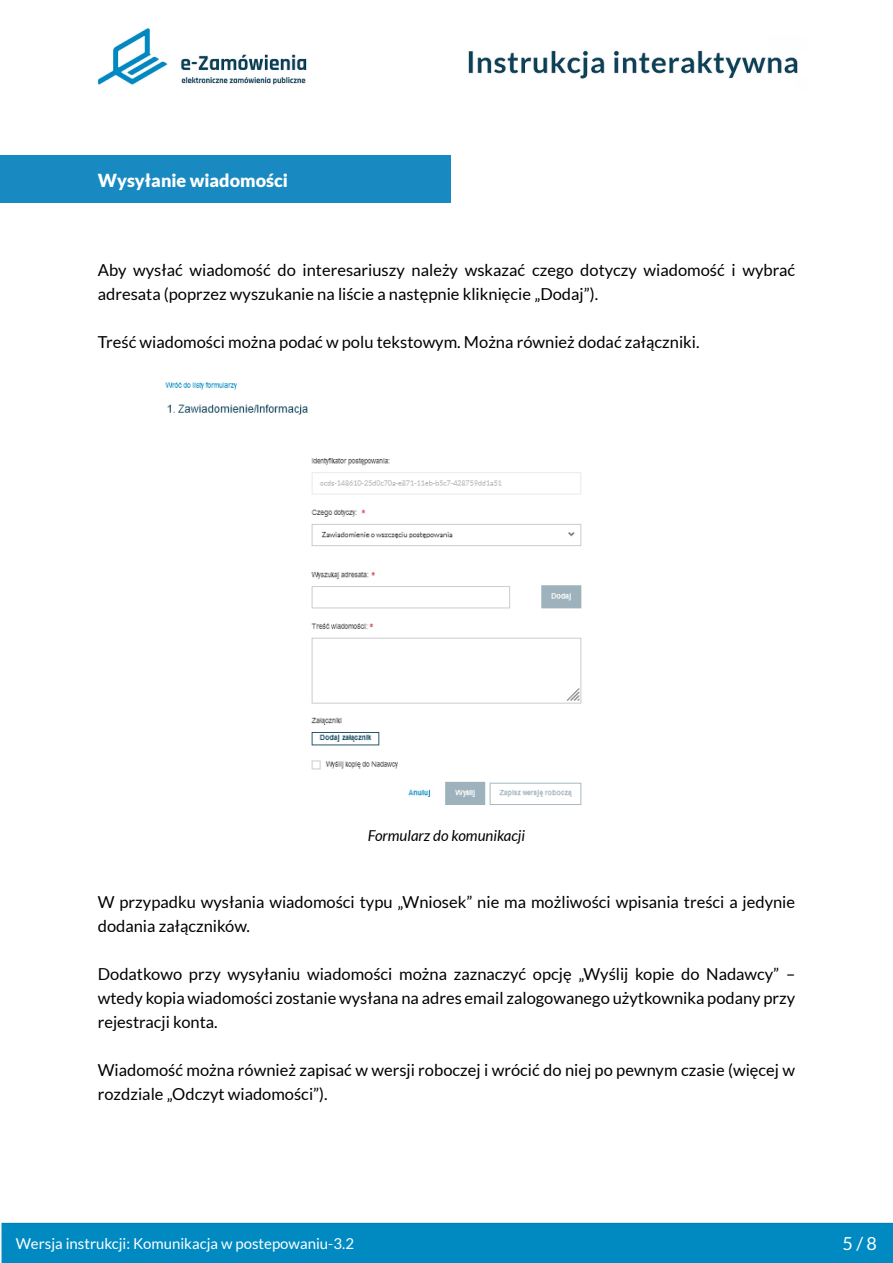
<style>
.page{position:relative;width:893px;height:1263px;background:#fff}
.page>*{position:absolute;margin:0;border:0;box-sizing:border-box;transform-origin:0 0}
.t1{font:900 18px "Lato";color:#fff}
.t2{font:18px "Lato";color:#fff}
.t3{font:16.5px/24px "Lato";color:#000}
.t4{font:15px "Lato";color:#fff}
.t5{font:italic 15px "Lato";color:#000}
</style>
<div class="page">
<img style="left:1px;top:28px;width:892px;height:1235px">
<img style="left:156px;top:362px;width:581px;height:466px">
<div style="left:0;top:155px;width:451px;height:48px;background:#198ac1"></div>
<p class="t1" style="left:98px;top:170px;width:192px">Wysyłanie wiadomości</p>
<p class="t3" style="left:98px;top:258px;width:699px">Aby wysłać wiadomość do interesariuszy należy wskazać czego dotyczy wiadomość i wybrać adresata (poprzez wyszukanie na liście a następnie kliknięcie „Dodaj”).</p>
<p class="t3" style="left:98px;top:330px;width:603px">Treść wiadomości można podać w polu tekstowym. Można również dodać załączniki.</p>
<p class="t5" style="left:368px;top:827px;width:159px">Formularz do komunikacji</p>
<p class="t3" style="left:98px;top:890px;width:699px">W przypadku wysłania wiadomości typu „Wniosek” nie ma możliwości wpisania treści a jedynie dodania załączników.</p>
<p class="t3" style="left:98px;top:962px;width:699px;text-align:justify">Dodatkowo przy wysyłaniu wiadomości można zaznaczyć opcję „Wyślij kopie do Nadawcy” – wtedy kopia wiadomości zostanie wysłana na adres email zalogowanego użytkownika podany przy rejestracji konta.</p>
<p class="t3" style="left:98px;top:1058px;width:699px">Wiadomość można również zapisać w wersji roboczej i wrócić do niej po pewnym czasie (więcej w rozdziale „Odczyt wiadomości”).</p>
<p class="t4" style="left:16px;top:1235px;width:340px">Wersja instrukcji: Komunikacja w postepowaniu-3.2</p>
<p class="t2" style="left:842px;top:1233px;width:36px">5 / 8</p>
</div>
